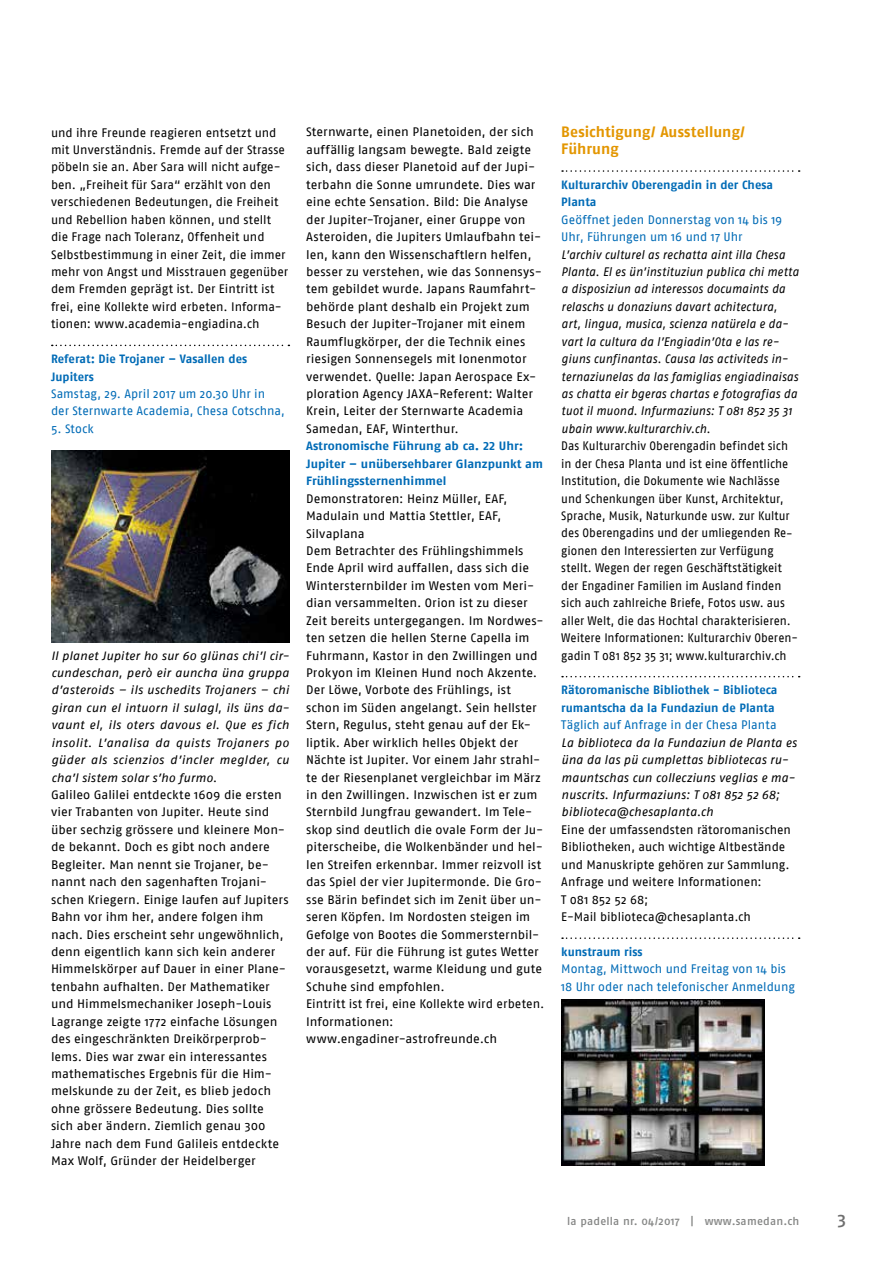
<style>
.page{position:relative;width:893px;height:1263px;background:#fff}
.page>*{position:absolute;margin:0;border:0;box-sizing:border-box;transform-origin:0 0}
.t1{font:18px "Fago No Med";color:#6e6e6e}
.t2{font:700 15px/17.4px "Fago No Lf";color:#e39600}
.t3{font:12.3px/17.4px "Fago No";color:#000;scale:1.04 1}
.t4{font:12.3px/17.4px "Fago No";color:#000}
.t5{font:12.3px/17.4px "Fago No";color:#000;scale:.95 1}
.t6{font:italic 12.3px/17.4px "Fago No";letter-spacing:.005em;color:#000;scale:.95 1}
.t7{font:12.3px/17.4px "Fago No";color:#006bb6}
.t8{font:italic 12.3px/17.4px "Fago No";letter-spacing:.005em;color:#000}
.t9{font:italic 12px/17.4px "Fago No";letter-spacing:.02em;color:#000;text-align:justify;scale:1.04 1}
.t10{font:700 12px/17.4px "Fago No Lf";color:#006bb6}
.t11{font:700 12px/17.4px "Fago No Lf";color:#006bb6;scale:1.04 1}
.t12{font:11.25px "Fago No Med";letter-spacing:.02em;color:#868786}
</style>
<div class="page">
<svg style="left:52px;top:345px;width:237px;height:1px"></svg>
<img style="left:51px;top:450px;width:238px;height:192px">
<svg style="left:562px;top:170px;width:238px;height:2px"></svg>
<svg style="left:562px;top:676px;width:238px;height:1px"></svg>
<svg style="left:562px;top:937px;width:238px;height:2px"></svg>
<img style="left:561px;top:999px;width:204px;height:166px">
<p class="t4" style="left:51px;top:123px;width:239px">und ihre Freunde reagieren entsetzt und mit Unverständnis. Fremde auf der Strasse pöbeln sie an. Aber Sara will nicht aufge&shy;ben. „Freiheit für Sara“ erzählt von den verschiedenen Bedeutungen, die Freiheit und Rebellion haben können, und stellt die Frage nach Toleranz, Offenheit und Selbstbestimmung in einer Zeit, die immer mehr von Angst und Misstrauen gegenüber dem Fremden geprägt ist. Der Eintritt ist frei, eine Kollekte wird erbeten. Informa&shy;tionen: www.academia-engiadina.ch</p>
<p class="t10" style="left:51px;top:350px;width:198px">Referat: Die Trojaner – Vasallen des<br>Jupiters</p>
<p class="t7" style="left:51px;top:385px;width:235px">Samstag, 29. April 2017 um 20.30 Uhr in der Sternwarte Academia, Chesa Cotschna,</p>
<p class="t7" style="left:51px;top:420px;width:44px">5. Stock</p>
<p class="t9" style="left:51px;top:646px;width:230px">Il planet Jupiter ho sur 60 glünas chi’l cir&shy;cundeschan, però eir auncha üna gruppa d’asteroids – ils uschedits Trojaners – chi giran cun el intuorn il sulagl, ils üns da&shy;vaunt el, ils oters davous el. Que es fich insolit. L’analisa da quists Trojaners po güder als scienzios d’incler meglder, cu cha’l sistem solar s’ho furmo.</p>
<p class="t3" style="left:51px;top:786px;width:230px">Galileo Galilei entdeckte 1609 die ersten vier Trabanten von Jupiter. Heute sind über sechzig grössere und kleinere Mon&shy;de bekannt. Doch es gibt noch andere Begleiter. Man nennt sie Trojaner, be&shy;nannt nach den sagenhaften Trojani&shy;schen Kriegern. Einige laufen auf Jupiters Bahn vor ihm her, andere folgen ihm nach. Dies erscheint sehr ungewöhnlich, denn eigentlich kann sich kein anderer Himmelskörper auf Dauer in einer Plane&shy;tenbahn aufhalten. Der Mathematiker und Himmelsmechaniker Joseph-Louis Lagrange zeigte 1772 einfache Lösungen des eingeschränkten Dreikörperprob&shy;lems. Dies war zwar ein interessantes mathematisches Ergebnis für die Him&shy;melskunde zu der Zeit, es blieb jedoch ohne grössere Bedeutung. Dies sollte sich aber ändern. Ziemlich genau 300<br>Jahre nach dem Fund Galileis entdeckte Max Wolf, Gründer der Heidelberger</p>
<p class="t3" style="left:306px;top:123px;width:228px">Sternwarte, einen Planetoiden, der sich auffällig langsam bewegte. Bald zeigte sich, dass dieser Planetoid auf der Jupi&shy;terbahn die Sonne umrundete. Dies war eine echte Sensation. Bild: Die Analyse der Jupiter-Trojaner, einer Gruppe von Asteroiden, die Jupiters Umlaufbahn tei&shy;len, kann den Wissenschaftlern helfen, besser zu verstehen, wie das Sonnensys&shy;tem gebildet wurde. Japans Raumfahrt&shy;behörde plant deshalb ein Projekt zum Besuch der Jupiter-Trojaner mit einem Raumflugkörper, der die Technik eines riesigen Sonnensegels mit Ionenmotor verwendet. Quelle: Japan Aerospace Ex&shy;ploration Agency JAXA-Referent: Walter Krein, Leiter der Sternwarte Academia Samedan, EAF, Winterthur.</p>
<p class="t11" style="left:306px;top:437px;width:229px">Astronomische Führung ab ca. 22 Uhr:<br>Jupiter – unübersehbarer Glanzpunkt am<br>Frühlingssternenhimmel</p>
<p class="t3" style="left:306px;top:489px;width:230px">Demonstratoren: Heinz Müller, EAF, Madulain und Mattia Stettler, EAF, Silvaplana<br>Dem Betrachter des Frühlingshimmels Ende April wird auffallen, dass sich die Wintersternbilder im Westen vom Meri&shy;dian versammelten. Orion ist zu dieser Zeit bereits untergegangen. Im Nordwes&shy;ten setzen die hellen Sterne Capella im Fuhrmann, Kastor in den Zwillingen und Prokyon im Kleinen Hund noch Akzente.<br>Der Löwe, Vorbote des Frühlings, ist schon im Süden angelangt. Sein hellster Stern, Regulus, steht genau auf der Ek&shy;liptik. Aber wirklich helles Objekt der Nächte ist Jupiter. Vor einem Jahr strahl&shy;te der Riesenplanet vergleichbar im März in den Zwillingen. Inzwischen ist er zum Sternbild Jungfrau gewandert. Im Tele&shy;skop sind deutlich die ovale Form der Ju&shy;piterscheibe, die Wolkenbänder und hel&shy;len Streifen erkennbar. Immer reizvoll ist das Spiel der vier Jupitermonde. Die Gro&shy;sse Bärin befindet sich im Zenit über un&shy;seren Köpfen. Im Nordosten steigen im Gefolge von Bootes die Sommersternbil&shy;der auf. Für die Führung ist gutes Wetter vorausgesetzt, warme Kleidung und gute Schuhe sind empfohlen.<br>Eintritt ist frei, eine Kollekte wird erbeten.<br>Informationen: www.engadiner-astrofreunde.ch</p>
<p class="t2" style="left:561px;top:122px;width:185px">Besichtigung/ Ausstellung/<br>Führung</p>
<p class="t10" style="left:561px;top:176px;width:213px">Kulturarchiv Oberengadin in der Chesa<br>Planta</p>
<p class="t7" style="left:561px;top:211px;width:223px">Geöffnet jeden Donnerstag von 14 bis 19<br>Uhr, Führungen um 16 und 17 Uhr</p>
<p class="t6" style="left:561px;top:245px;width:252px">L’archiv culturel as rechatta aint illa Chesa Planta. El es ün’instituziun publica chi metta a disposiziun ad interessos documaints da relaschs u donaziuns davart achitectura, art, lingua, musica, scienza natürela e da&shy;vart la cultura da l’Engiadin’Ota e las re&shy;giuns cunfinantas. Causa las activiteds in&shy;ternaziunelas da las famiglias engiadinaisas as chatta eir bgeras chartas e fotografias da tuot il muond. Infurmaziuns: T 081 852 35 31 ubain www.kulturarchiv.ch.</p>
<p class="t5" style="left:561px;top:437px;width:251px">Das Kulturarchiv Oberengadin befindet sich in der Chesa Planta und ist eine öffentliche Institution, die Dokumente wie Nachlässe und Schenkungen über Kunst, Architektur, Sprache, Musik, Naturkunde usw. zur Kultur des Oberengadins und der umliegenden Re&shy;gionen den Interessierten zur Verfügung stellt. Wegen der regen Geschäftstätigkeit der Engadiner Familien im Ausland finden sich auch zahlreiche Briefe, Fotos usw. aus aller Welt, die das Hochtal charakterisieren.<br>Weitere Informationen: Kulturarchiv Oberen&shy;gadin T 081 852 35 31; www.kulturarchiv.ch</p>
<p class="t10" style="left:561px;top:681px;width:218px">Rätoromanische Bibliothek - Biblioteca rumantscha da la Fundaziun de Planta</p>
<p class="t7" style="left:561px;top:716px;width:217px">Täglich auf Anfrage in der Chesa Planta</p>
<p class="t8" style="left:561px;top:734px;width:237px">La biblioteca da la Fundaziun de Planta es üna da las pü cumplettas bibliotecas ru&shy;mauntschas cun collecziuns veglias e ma&shy;nuscrits. Infurmaziuns: T 081 852 52 68; biblioteca@chesaplanta.ch</p>
<p class="t4" style="left:561px;top:821px;width:231px">Eine der umfassendsten rätoromanischen Bibliotheken, auch wichtige Altbestände und Manuskripte gehören zur Sammlung.<br>Anfrage und weitere Informationen:<br>T 081 852 52 68;<br>E-Mail biblioteca@chesaplanta.ch</p>
<p class="t10" style="left:561px;top:943px;width:83px">kunstraum riss</p>
<p class="t7" style="left:561px;top:960px;width:235px">Montag, Mittwoch und Freitag von 14 bis<br>18 Uhr oder nach telefonischer Anmeldung</p>
<p class="t12" style="left:567px;top:1214px;width:234px">la padella nr. 04/2017 | www.samedan.ch</p>
<h1 class="t1" style="left:837px;top:1208px;width:10px">3</h1>
</div>
